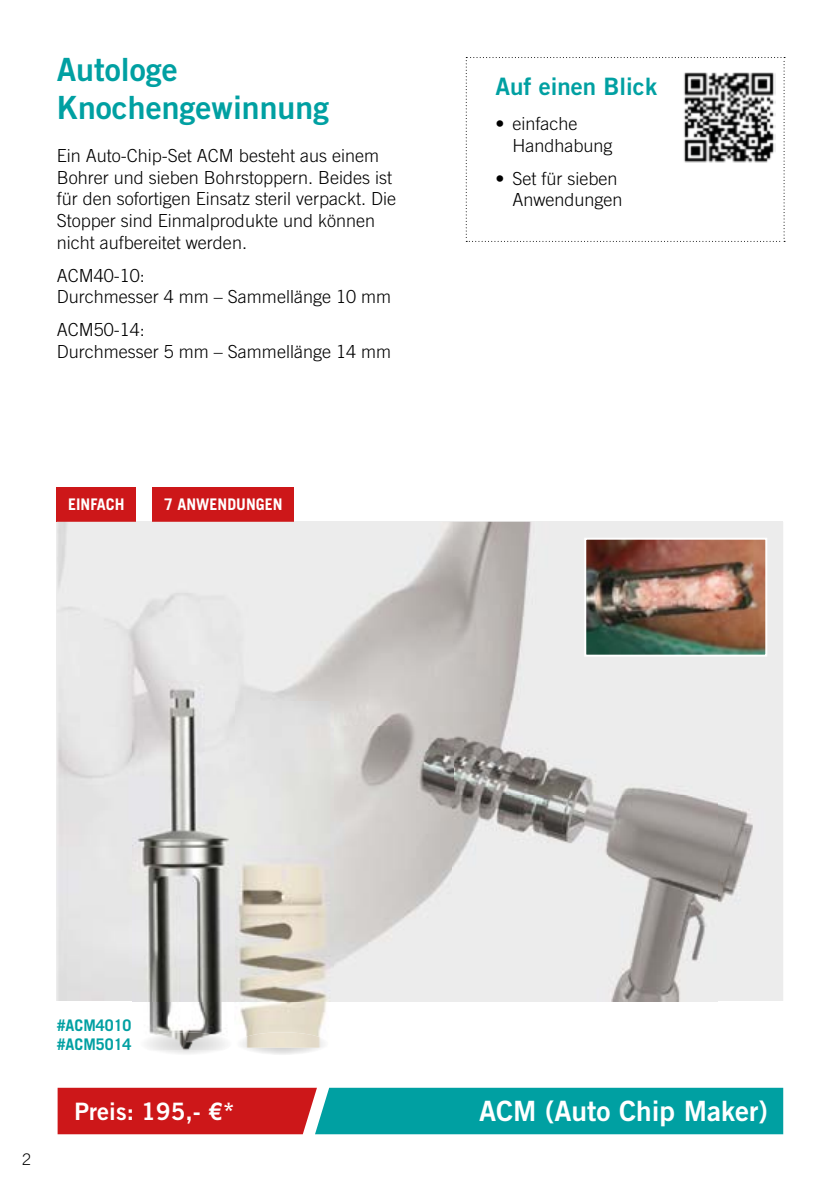
<style>
.page{position:relative;width:840px;height:1191px;background:#fff}
.page>*{position:absolute;margin:0;border:0;box-sizing:border-box;transform-origin:0 0}
.t1{font:32px/38.4px "Trade Gothic LT Std Bd 2";color:#00a0a2}
.t2{font:28px "Trade Gothic LT Std Bd 2";color:#fff}
.t3{font:24px "Trade Gothic LT Std Bd 2";color:#fff}
.t4{font:24px "Trade Gothic LT Std Bd 2";color:#00a0a2}
.t5{font:300 18px/21.6px "Trade Gothic LT Std";color:#000}
.t6{font:700 16px "Trade Gothic LT Std";color:#fff}
.t7{font:700 16px/19.2px "Trade Gothic LT Std";color:#00a0a2}
.t8{font:300 16px "Trade Gothic LT Std";color:#000}
</style>
<div class="page">
<svg style="left:58px;top:1087px;width:724px;height:47px;background:#4f7375"></svg>
<div style="left:57px;top:487px;width:79px;height:35px;background:#cd1719"></div>
<div style="left:153px;top:487px;width:141px;height:35px;background:#cd1719"></div>
<img style="left:452px;top:522px;width:330px;height:479px">
<img style="left:333px;top:727px;width:120px;height:274px">
<img style="left:244px;top:1047px;width:77px;height:8px">
<img style="left:234px;top:702px;width:99px;height:330px">
<img style="left:241px;top:1032px;width:83px;height:15px">
<img style="left:132px;top:680px;width:102px;height:352px">
<img style="left:147px;top:1032px;width:78px;height:18px">
<img style="left:587px;top:540px;width:176px;height:113px">
<div style="left:584px;top:537px;width:182px;height:119px;border:2px solid #fff"></div>
<svg style="left:465px;top:57px;width:319px;height:185px"></svg>
<img style="left:682px;top:71px;width:92px;height:92px">
<h1 class="t1" style="left:57px;top:50px;width:274px">Autologe<br>Knochengewinnung</h1>
<p class="t5" style="left:57px;top:145px;width:341px">Ein Auto-Chip-Set ACM besteht aus einem Bohrer und sieben Bohrstoppern. Beides ist für den sofortigen Einsatz steril verpackt. Die Stopper sind Einmalprodukte und können nicht aufbereitet werden.</p>
<p class="t5" style="left:57px;top:264px;width:336px">ACM40-10:<br>Durchmesser 4 mm – Sammellänge 10 mm</p>
<p class="t5" style="left:57px;top:319px;width:336px">ACM50-14:<br>Durchmesser 5 mm – Sammellänge 14 mm</p>
<p class="t6" style="left:68px;top:495px;width:58px">EINFACH</p>
<p class="t6" style="left:164px;top:495px;width:120px">7 ANWENDUNGEN</p>
<h3 class="t4" style="left:495px;top:71px;width:163px">Auf einen Blick</h3>
<p class="t5" style="left:512px;top:113px;width:102px;text-indent:-17px">• einfache<br>Handhabung</p>
<p class="t5" style="left:495px;top:167px;width:129px;text-align:right">• Set für sieben<br>Anwendungen</p>
<p class="t8" style="left:22px;top:1150px;width:10px">2</p>
<p class="t7" style="left:57px;top:1015px;width:76px">#ACM4010 #ACM5014</p>
<h3 class="t3" style="left:75px;top:1096px;width:161px">Preis: 195,- €*</h3>
<h2 class="t2" style="left:479px;top:1093px;width:290px">ACM (Auto Chip Maker)</h2>
</div>
